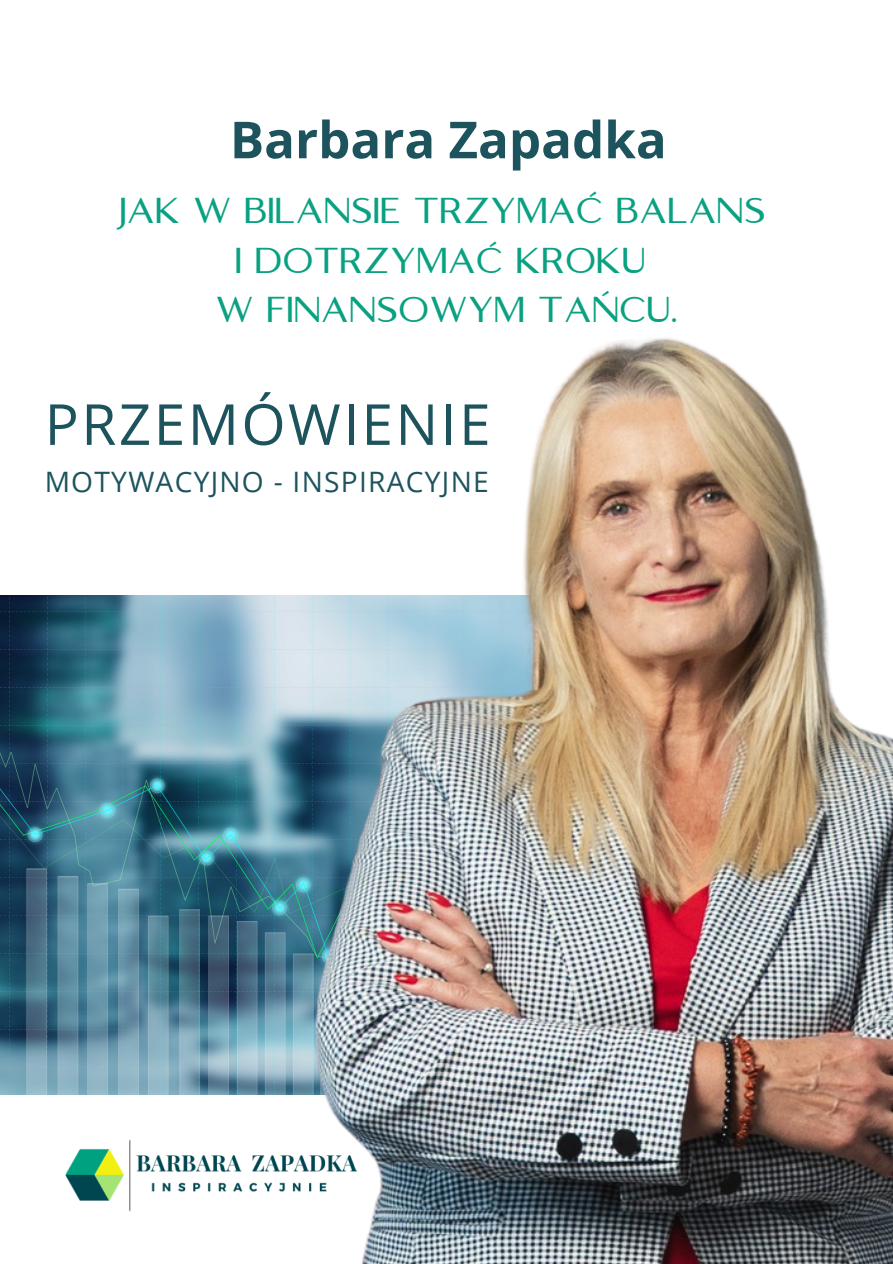
<style>
.page{position:relative;width:893px;height:1264px;background:#fff}
.page>*{position:absolute;margin:0;border:0;box-sizing:border-box;transform-origin:0 0}
.t1{font:56.55px "Open Sans";letter-spacing:.045em;color:#1c535d}
.t2{font:700 51px "Open Sans";color:#1c535d}
.t3{font:36px/49.5px "Logam";color:#09a181;text-align:center}
.t4{font:28.05px "Open Sans";letter-spacing:.045em;color:#1c535d}
</style>
<div class="page">
<img style="left:0;top:596px;width:261px;height:498px">
<img style="left:65px;top:1139px;width:196px;height:72px">
<img style="left:261px;top:338px;width:631px;height:925px">
<p class="t2" style="left:230px;top:104px;width:438px">Barbara Zapadka</p>
<p class="t3" style="left:115px;top:187px;width:652px">JAK W BILANSIE TRZYMAĆ BALANS<br>I DOTRZYMAĆ KROKU<br>W FINANSOWYM TAŃCU.</p>
<p class="t1" style="left:45px;top:384px;width:447px">PRZEMÓWIENIE</p>
<p class="t4" style="left:45px;top:462px;width:445px">MOTYWACYJNO - INSPIRACYJNE</p>
</div>
